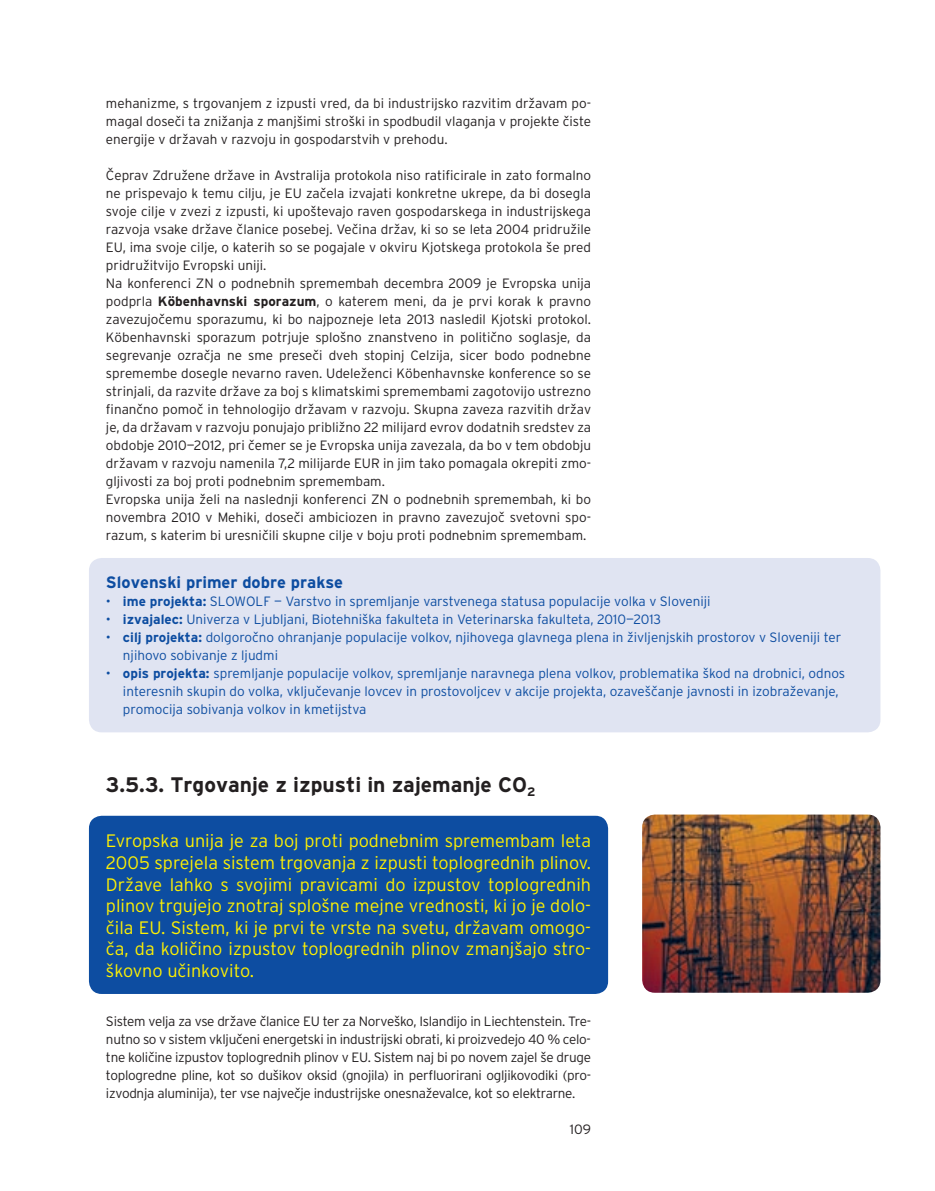
<style>
.page{position:relative;width:935px;height:1191px;background:#fff}
.page>*{position:absolute;margin:0;border:0;box-sizing:border-box;transform-origin:0 0}
.t1{font:700 21px "Interstate FBCC";color:#231f20}
.t2{font:300 18px/21.6px "Interstate FBCC";color:#fff101;text-align:justify}
.t3{font:700 16.5px "Interstate FBCC";color:#0d4da1}
.t4{font:300 13.5px/18px "Interstate FBCC";color:#231f20;text-align:justify}
.t5{font:300 13.5px/18px "Interstate FBCC";color:#0d4da1}
.s1{font-weight:700}
</style>
<div class="page">
<div style="left:89px;top:558px;width:791px;height:174px;background:#e0e4f2;border-radius:13px"></div>
<div style="left:89px;top:816px;width:519px;height:178px;background:#0d4da1;border-radius:13px"></div>
<img style="left:642px;top:814px;width:238px;height:178px;border-radius:13px">
<p class="t4" style="left:106px;top:95px;width:486px">mehanizme, s trgovanjem z izpusti vred, da bi industrijsko razvitim državam po&shy;magal doseči ta znižanja z manjšimi stroški in spodbudil vlaganja v projekte čiste energije v državah v razvoju in gospodarstvih v prehodu.</p>
<p class="t4" style="left:106px;top:167px;width:486px;text-align:left">Čeprav Združene države in Avstralija protokola niso ratificirale in zato formalno ne prispevajo k temu cilju, je EU začela izvajati konkretne ukrepe, da bi dosegla svoje cilje v zvezi z izpusti, ki upoštevajo raven gospodarskega in industrijskega razvoja vsake države članice posebej. Večina držav, ki so se leta 2004 pridružile EU, ima svoje cilje, o katerih so se pogajale v okviru Kjotskega protokola še pred pridružitvijo Evropski uniji.<br>Na konferenci ZN o podnebnih spremembah decembra 2009 je Evropska unija podprla <span class="s1">Köbenhavnski sporazum</span>, o katerem meni, da je prvi korak k pravno zavezujočemu sporazumu, ki bo najpozneje leta 2013 nasledil Kjotski protokol.<br>Köbenhavnski sporazum potrjuje splošno znanstveno in politično soglasje, da segrevanje ozračja ne sme preseči dveh stopinj Celzija, sicer bodo podnebne spremembe dosegle nevarno raven. Udeleženci Köbenhavnske konference so se strinjali, da razvite države za boj s klimatskimi spremembami zagotovijo ustrezno finančno pomoč in tehnologijo državam v razvoju. Skupna zaveza razvitih držav je, da državam v razvoju ponujajo približno 22 milijard evrov dodatnih sredstev za obdobje 2010—2012, pri čemer se je Evropska unija zavezala, da bo v tem obdobju državam v razvoju namenila 7,2 milijarde EUR in jim tako pomagala okrepiti zmo&shy;gljivosti za boj proti podnebnim spremembam.<br>Evropska unija želi na naslednji konferenci ZN o podnebnih spremembah, ki bo novembra 2010 v Mehiki, doseči ambiciozen in pravno zavezujoč svetovni spo&shy;razum, s katerim bi uresničili skupne cilje v boju proti podnebnim spremembam.</p>
<p class="t3" style="left:106px;top:576px;width:239px">Slovenski primer dobre prakse</p>
<p class="t5" style="left:106px;top:594px;width:606px">• <span class="s1">ime projekta:</span> SLOWOLF — Varstvo in spremljanje varstvenega statusa populacije volka v Sloveniji</p>
<p class="t5" style="left:106px;top:612px;width:556px">• <span class="s1">izvajalec:</span> Univerza v Ljubljani, Biotehniška fakulteta in Veterinarska fakulteta, 2010—2013</p>
<p class="t5" style="left:123px;top:630px;width:719px;text-indent:-17px">• <span class="s1">cilj projekta:</span> dolgoročno ohranjanje populacije volkov, njihovega glavnega plena in življenjskih prostorov v Sloveniji ter njihovo sobivanje z ljudmi</p>
<p class="t5" style="left:123px;top:666px;width:723px;text-indent:-17px">• <span class="s1">opis projekta:</span> spremljanje populacije volkov, spremljanje naravnega plena volkov, problematika škod na drobnici, odnos interesnih skupin do volka, vključevanje lovcev in prostovoljcev v akcije projekta, ozaveščanje javnosti in izobraževanje, promocija sobivanja volkov in kmetijstva</p>
<h1 class="t1" style="left:106px;top:777px;width:431px">3.5.3. Trgovanje z izpusti in zajemanje CO<sub>2</sub></h1>
<p class="t2" style="left:106px;top:832px;width:486px">Evropska unija je za boj proti podnebnim spremembam leta 2005 sprejela sistem trgovanja z izpusti toplogrednih plinov.<br>Države lahko s svojimi pravicami do izpustov toplogrednih plinov trgujejo znotraj splošne mejne vrednosti, ki jo je dolo&shy;čila EU. Sistem, ki je prvi te vrste na svetu, državam omogo&shy;ča, da količino izpustov toplogrednih plinov zmanjšajo stro&shy;škovno učinkovito.</p>
<p class="t4" style="left:106px;top:1013px;width:486px">Sistem velja za vse države članice EU ter za Norveško, Islandijo in Liechtenstein. Tre&shy;nutno so v sistem vključeni energetski in industrijski obrati, ki proizvedejo 40 % celo&shy;tne količine izpustov toplogrednih plinov v EU. Sistem naj bi po novem zajel še druge toplogredne pline, kot so dušikov oksid (gnojila) in perfluorirani ogljikovodiki (pro&shy;izvodnja aluminija), ter vse največje industrijske onesnaževalce, kot so elektrarne.</p>
<p class="t4" style="left:569px;top:1121px;width:23px">109</p>
</div>
